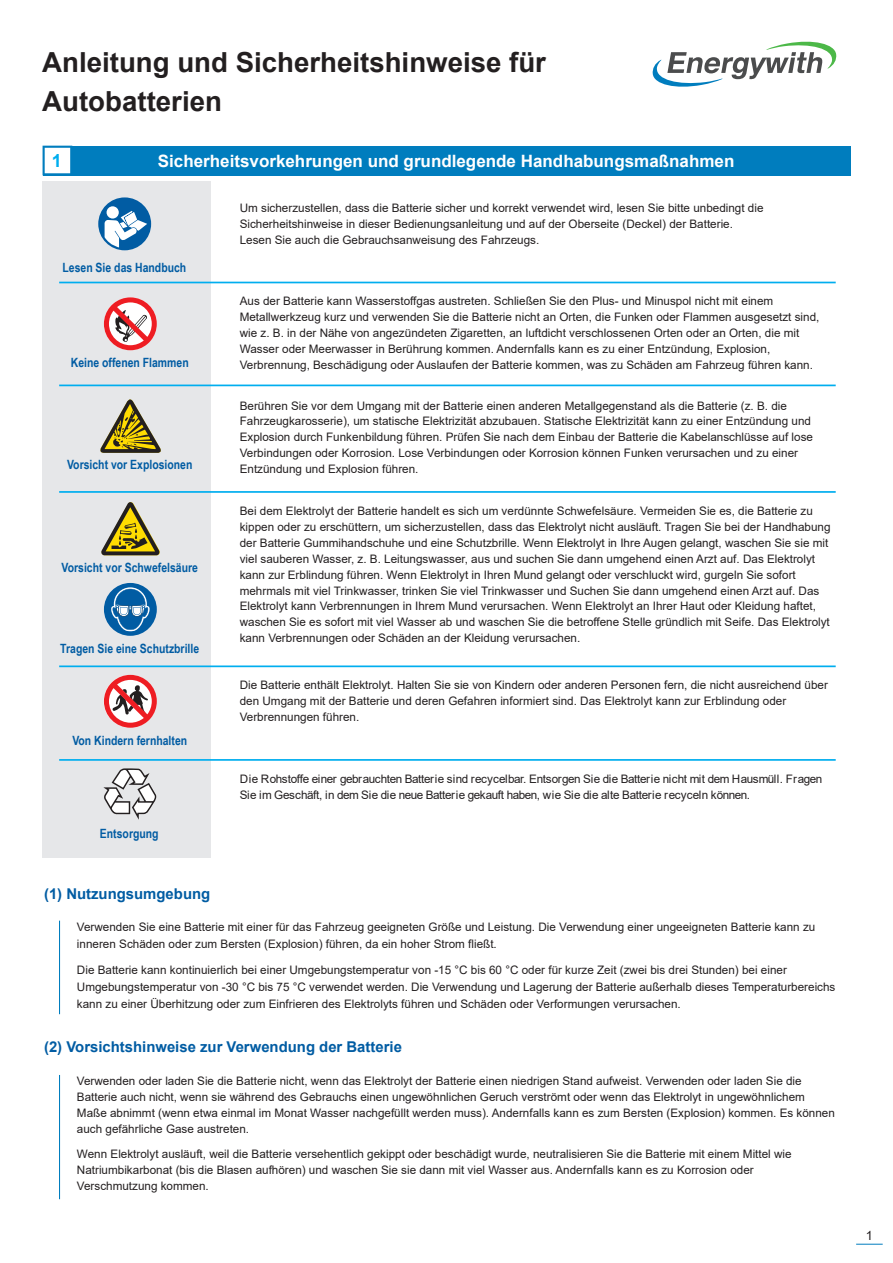
<style>
.page{position:relative;width:893px;height:1263px;background:#fff}
.page>*{position:absolute;margin:0;border:0;box-sizing:border-box;transform-origin:0 0}
.t1{font:700 27.6px/38.2px "Arial";color:#231f20}
.t2{font:700 18px "Arial";color:#00aeef}
.t3{font:700 16.95px "Arial";color:#fff}
.t4{font:700 14.85px "Arial";color:#015ca3}
.t5{font:700 12.75px "Arial Narrow";color:#015ca3}
.t6{font:12.75px "Arial";color:#231f20}
.t7{font:11.7px/15.9px "Arial";color:#231f20}
.t8{font:11.7px/15.9px "Arial";letter-spacing:-.025em;color:#231f20}
</style>
<div class="page">
<div style="left:43px;top:182px;width:168px;height:676px;background:#e6e7e9"></div>
<div style="left:43px;top:146px;width:807px;height:29px;background:#007dbe"></div>
<svg style="left:44px;top:147px;width:27px;height:27px"></svg>
<hr style="left:59px;top:282px;width:777px;height:1px;background:#00aeef">
<hr style="left:59px;top:385px;width:777px;height:1px;background:#00aeef">
<hr style="left:59px;top:491px;width:777px;height:2px;background:#00aeef">
<hr style="left:59px;top:759px;width:777px;height:2px;background:#00aeef">
<hr style="left:59px;top:665px;width:777px;height:2px;background:#00aeef">
<div style="left:98px;top:197px;width:53px;height:53px;background:#015ca3;border-radius:50%"></div>
<svg style="left:107px;top:206px;width:12px;height:13px"></svg>
<svg style="left:105px;top:211px;width:42px;height:36px"></svg>
<svg style="left:104px;top:297px;width:53px;height:53px"></svg>
<svg style="left:101px;top:502px;width:59px;height:53px"></svg>
<div style="left:104px;top:583px;width:53px;height:53px;background:#015ca3;border-radius:50%"></div>
<svg style="left:111px;top:587px;width:39px;height:44px"></svg>
<svg style="left:104px;top:675px;width:53px;height:53px"></svg>
<svg style="left:103px;top:768px;width:54px;height:52px"></svg>
<hr style="left:59px;top:921px;width:1px;height:93px;background:#007dbe">
<hr style="left:59px;top:1075px;width:1px;height:124px;background:#007dbe">
<svg style="left:100px;top:399px;width:61px;height:54px"></svg>
<svg style="left:856px;top:1244px;width:27px;height:1px"></svg>
<svg style="left:652px;top:41px;width:185px;height:46px"></svg>
<h1 class="t1" style="left:42px;top:44px;width:505px">Anleitung und Sicherheitshinweise für<br>Autobatterien</h1>
<h2 class="t2" style="left:52px;top:148px;width:12px">1</h2>
<h3 class="t3" style="left:158px;top:149px;width:578px">Sicherheitsvorkehrungen und grundlegende Handhabungsmaßnahmen</h3>
<p class="t7" style="left:240px;top:200px;width:525px">Um sicherzustellen, dass die Batterie sicher und korrekt verwendet wird, lesen Sie bitte unbedingt die<br>Sicherheitshinweise in dieser Bedienungsanleitung und auf der Oberseite (Deckel) der Batterie.<br>Lesen Sie auch die Gebrauchsanweisung des Fahrzeugs.</p>
<p class="t5" style="left:63px;top:257px;width:125px">Lesen Sie das Handbuch</p>
<p class="t5" style="left:71px;top:353px;width:119px">Keine offenen Flammen</p>
<p class="t5" style="left:67px;top:455px;width:127px">Vorsicht vor Explosionen</p>
<p class="t5" style="left:62px;top:558px;width:138px">Vorsicht vor Schwefelsäure</p>
<p class="t5" style="left:60px;top:639px;width:140px">Tragen Sie eine Schutzbrille</p>
<p class="t5" style="left:72px;top:731px;width:116px">Von Kindern fernhalten</p>
<p class="t5" style="left:100px;top:824px;width:60px">Entsorgung</p>
<p class="t7" style="left:240px;top:293px;width:581px">Aus der Batterie kann Wasserstoffgas austreten. Schließen Sie den Plus- und Minuspol nicht mit einem Metallwerkzeug kurz und verwenden Sie die Batterie nicht an Orten, die Funken oder Flammen ausgesetzt sind, wie z. B. in der Nähe von angezündeten Zigaretten, an luftdicht verschlossenen Orten oder an Orten, die mit Wasser oder Meerwasser in Berührung kommen. Andernfalls kann es zu einer Entzündung, Explosion, Verbrennung, Beschädigung oder Auslaufen der Batterie kommen, was zu Schäden am Fahrzeug führen kann.</p>
<p class="t7" style="left:240px;top:397px;width:575px">Berühren Sie vor dem Umgang mit der Batterie einen anderen Metallgegenstand als die Batterie (z. B. die Fahrzeugkarosserie), um statische Elektrizität abzubauen. Statische Elektrizität kann zu einer Entzündung und Explosion durch Funkenbildung führen. Prüfen Sie nach dem Einbau der Batterie die Kabelanschlüsse auf lose Verbindungen oder Korrosion. Lose Verbindungen oder Korrosion können Funken verursachen und zu einer Entzündung und Explosion führen.</p>
<p class="t7" style="left:240px;top:503px;width:592px">Bei dem Elektrolyt der Batterie handelt es sich um verdünnte Schwefelsäure. Vermeiden Sie es, die Batterie zu kippen oder zu erschüttern, um sicherzustellen, dass das Elektrolyt nicht ausläuft. Tragen Sie bei der Handhabung der Batterie Gummihandschuhe und eine Schutzbrille. Wenn Elektrolyt in Ihre Augen gelangt, waschen Sie sie mit viel sauberen Wasser, z. B. Leitungswasser, aus und suchen Sie dann umgehend einen Arzt auf. Das Elektrolyt kann zur Erblindung führen. Wenn Elektrolyt in Ihren Mund gelangt oder verschluckt wird, gurgeln Sie sofort mehrmals mit viel Trinkwasser, trinken Sie viel Trinkwasser und Suchen Sie dann umgehend einen Arzt auf. Das Elektrolyt kann Verbrennungen in Ihrem Mund verursachen. Wenn Elektrolyt an Ihrer Haut oder Kleidung haftet, waschen Sie es sofort mit viel Wasser ab und waschen Sie die betroffene Stelle gründlich mit Seife. Das Elektrolyt kann Verbrennungen oder Schäden an der Kleidung verursachen.</p>
<p class="t7" style="left:240px;top:677px;width:590px">Die Batterie enthält Elektrolyt. Halten Sie sie von Kindern oder anderen Personen fern, die nicht ausreichend über den Umgang mit der Batterie und deren Gefahren informiert sind. Das Elektrolyt kann zur Erblindung oder<br>Verbrennungen führen.</p>
<p class="t8" style="left:240px;top:771px;width:584px">Die Rohstoffe einer gebrauchten Batterie sind recycelbar. Entsorgen Sie die Batterie nicht mit dem Hausmüll. Fragen<br>Sie im Geschäft, in dem Sie die neue Batterie gekauft haben, wie Sie die alte Batterie recyceln können.</p>
<p class="t4" style="left:44px;top:884px;width:168px">(1) Nutzungsumgebung</p>
<p class="t7" style="left:77px;top:918px;width:740px;line-height:17px">Verwenden Sie eine Batterie mit einer für das Fahrzeug geeigneten Größe und Leistung. Die Verwendung einer ungeeigneten Batterie kann zu inneren Schäden oder zum Bersten (Explosion) führen, da ein hoher Strom fließt.</p>
<p class="t7" style="left:77px;top:961px;width:760px;line-height:17px">Die Batterie kann kontinuierlich bei einer Umgebungstemperatur von -15 °C bis 60 °C oder für kurze Zeit (zwei bis drei Stunden) bei einer<br>Umgebungstemperatur von -30 °C bis 75 °C verwendet werden. Die Verwendung und Lagerung der Batterie außerhalb dieses Temperaturbereichs kann zu einer Überhitzung oder zum Einfrieren des Elektrolyts führen und Schäden oder Verformungen verursachen.</p>
<p class="t4" style="left:44px;top:1037px;width:359px">(2) Vorsichtshinweise zur Verwendung der Batterie</p>
<p class="t7" style="left:77px;top:1073px;width:759px">Verwenden oder laden Sie die Batterie nicht, wenn das Elektrolyt der Batterie einen niedrigen Stand aufweist. Verwenden oder laden Sie die Batterie auch nicht, wenn sie während des Gebrauchs einen ungewöhnlichen Geruch verströmt oder wenn das Elektrolyt in ungewöhnlichem Maße abnimmt (wenn etwa einmal im Monat Wasser nachgefüllt werden muss). Andernfalls kann es zum Bersten (Explosion) kommen. Es können auch gefährliche Gase austreten.</p>
<p class="t7" style="left:77px;top:1146px;width:716px">Wenn Elektrolyt ausläuft, weil die Batterie versehentlich gekippt oder beschädigt wurde, neutralisieren Sie die Batterie mit einem Mittel wie<br>Natriumbikarbonat (bis die Blasen aufhören) und waschen Sie sie dann mit viel Wasser aus. Andernfalls kann es zu Korrosion oder<br>Verschmutzung kommen.</p>
<p class="t6" style="left:866px;top:1227px;width:9px">1</p>
</div>
